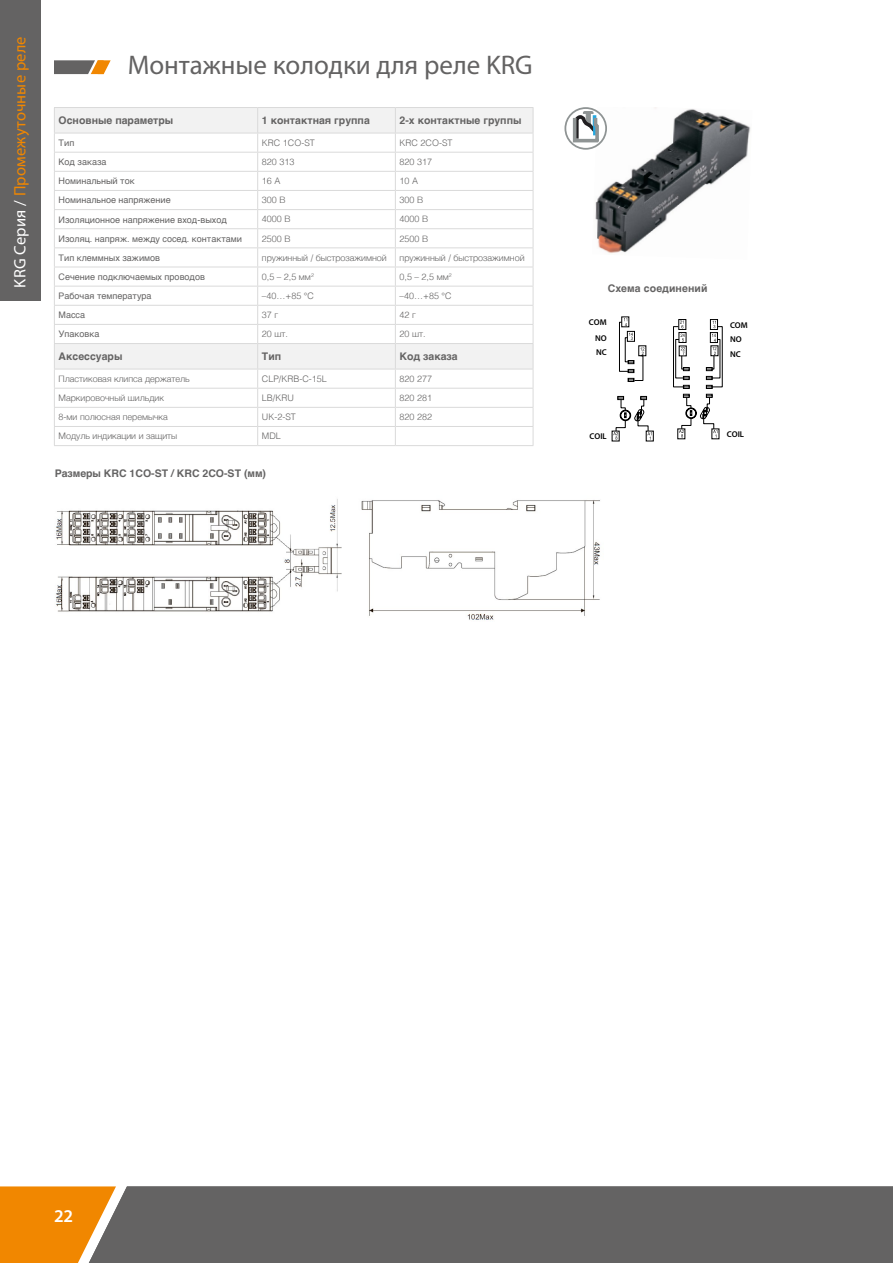
<style>
.page{position:relative;width:893px;height:1263px;background:#fff}
.page>*{position:absolute;margin:0;border:0;box-sizing:border-box;transform-origin:0 0}
.t1{font:27px "Myriad Pro";color:#646363}
.t2{font:600 18px "Myriad Pro";color:#fff}
.t3{font:16.5px "Myriad Pro";letter-spacing:.01em;color:#f18700}
.t4{font:700 10.5px "Helvetica";color:#646363}
.t5{font:300 9px "Helvetica";color:#646363}
.t6{font:9px "Helvetica";color:#646363}
.t7{font:600 8.4px/14.9px "Myriad Pro";color:#000}
.s1{color:#fff}
</style>
<div class="page">
<div style="left:0;top:0;width:40px;height:301px;background:#646363"></div>
<div style="left:0;top:1186px;width:82px;height:77px;background:#f18700"></div>
<div style="left:82px;top:1186px;width:811px;height:77px;background:#646363"></div>
<div style="left:55px;top:108px;width:478px;height:25px;background:#f2f2f2"></div>
<svg style="left:55px;top:134px;width:478px;height:311px"></svg>
<hr style="left:54px;top:209px;width:204px;height:1px;background:#dadada">
<hr style="left:258px;top:209px;width:137px;height:1px;background:#dadada">
<hr style="left:395px;top:209px;width:138px;height:1px;background:#dadada">
<hr style="left:54px;top:228px;width:204px;height:1px;background:#dadada">
<hr style="left:258px;top:228px;width:137px;height:1px;background:#dadada">
<hr style="left:395px;top:228px;width:138px;height:1px;background:#dadada">
<hr style="left:54px;top:247px;width:204px;height:1px;background:#dadada">
<hr style="left:258px;top:247px;width:137px;height:1px;background:#dadada">
<hr style="left:395px;top:247px;width:138px;height:1px;background:#dadada">
<hr style="left:54px;top:267px;width:204px;height:1px;background:#dadada">
<hr style="left:258px;top:267px;width:137px;height:1px;background:#dadada">
<hr style="left:395px;top:267px;width:138px;height:1px;background:#dadada">
<hr style="left:54px;top:286px;width:204px;height:1px;background:#dadada">
<hr style="left:258px;top:286px;width:137px;height:1px;background:#dadada">
<hr style="left:395px;top:286px;width:138px;height:1px;background:#dadada">
<hr style="left:54px;top:305px;width:204px;height:1px;background:#dadada">
<hr style="left:258px;top:305px;width:137px;height:1px;background:#dadada">
<hr style="left:395px;top:305px;width:138px;height:1px;background:#dadada">
<hr style="left:54px;top:324px;width:204px;height:1px;background:#dadada">
<hr style="left:258px;top:324px;width:137px;height:1px;background:#dadada">
<hr style="left:395px;top:324px;width:138px;height:1px;background:#dadada">
<hr style="left:54px;top:343px;width:204px;height:1px;background:#dadada">
<hr style="left:258px;top:343px;width:137px;height:1px;background:#dadada">
<hr style="left:395px;top:343px;width:138px;height:1px;background:#dadada">
<hr style="left:54px;top:369px;width:204px;height:1px;background:#dadada">
<hr style="left:258px;top:369px;width:137px;height:1px;background:#dadada">
<hr style="left:395px;top:369px;width:138px;height:1px;background:#dadada">
<hr style="left:54px;top:388px;width:204px;height:1px;background:#dadada">
<hr style="left:258px;top:388px;width:137px;height:1px;background:#dadada">
<hr style="left:395px;top:388px;width:138px;height:1px;background:#dadada">
<hr style="left:54px;top:407px;width:204px;height:1px;background:#dadada">
<hr style="left:258px;top:407px;width:137px;height:1px;background:#dadada">
<hr style="left:395px;top:407px;width:138px;height:1px;background:#dadada">
<hr style="left:54px;top:426px;width:204px;height:1px;background:#dadada">
<hr style="left:258px;top:426px;width:137px;height:1px;background:#dadada">
<hr style="left:395px;top:426px;width:138px;height:1px;background:#dadada">
<hr style="left:54px;top:445px;width:204px;height:1px;background:#dadada">
<hr style="left:258px;top:445px;width:137px;height:1px;background:#dadada">
<hr style="left:395px;top:445px;width:138px;height:1px;background:#dadada">
<hr style="left:54px;top:107px;width:204px;height:1px;background:#dadada">
<hr style="left:54px;top:133px;width:204px;height:1px;background:#dadada">
<hr style="left:54px;top:152px;width:204px;height:1px;background:#dadada">
<hr style="left:54px;top:171px;width:204px;height:1px;background:#dadada">
<svg style="left:54px;top:108px;width:1px;height:337px"></svg>
<hr style="left:54px;top:190px;width:204px;height:1px;background:#dadada">
<hr style="left:258px;top:107px;width:137px;height:1px;background:#dadada">
<hr style="left:395px;top:107px;width:138px;height:1px;background:#dadada">
<hr style="left:258px;top:133px;width:137px;height:1px;background:#dadada">
<hr style="left:395px;top:133px;width:138px;height:1px;background:#dadada">
<hr style="left:258px;top:152px;width:137px;height:1px;background:#dadada">
<hr style="left:395px;top:152px;width:138px;height:1px;background:#dadada">
<hr style="left:258px;top:171px;width:137px;height:1px;background:#dadada">
<svg style="left:257px;top:108px;width:1px;height:337px"></svg>
<hr style="left:395px;top:171px;width:138px;height:1px;background:#dadada">
<svg style="left:395px;top:108px;width:1px;height:337px"></svg>
<svg style="left:533px;top:108px;width:1px;height:337px"></svg>
<hr style="left:258px;top:190px;width:137px;height:1px;background:#dadada">
<hr style="left:395px;top:190px;width:138px;height:1px;background:#dadada">
<svg style="left:54px;top:60px;width:57px;height:14px"></svg>
<img style="left:56px;top:499px;width:286px;height:113px">
<img style="left:361px;top:500px;width:239px;height:120px">
<img style="left:593px;top:107px;width:158px;height:147px">
<div style="left:679px;top:319px;width:7px;height:11px;border:1px solid #000"></div>
<div style="left:710px;top:319px;width:8px;height:11px;border:1px solid #000"></div>
<svg style="left:673px;top:320px;width:50px;height:117px"></svg>
<svg style="left:613px;top:396px;width:39px;height:44px"></svg>
<div style="left:621px;top:317px;width:8px;height:10px;border:1px solid #000"></div>
<svg style="left:619px;top:318px;width:25px;height:64px"></svg>
<svg style="left:565px;top:108px;width:41px;height:41px"></svg>
<div style="left:564px;top:107px;width:43px;height:43px;border:2px solid #8f9494;border-radius:50%"></div>
<svg style="left:571px;top:111px;width:31px;height:34px"></svg>
<h3 class="t3" style="left:10px;top:287px;width:253px;rotate:-90deg"><span class="s1">KRG Cерия /</span> Промежуточные реле</h3>
<h1 class="t1" style="left:128px;top:49px;width:406px">Монтажные колодки для реле KRG</h1>
<p class="t4" style="left:59px;top:112px;width:116px">Основные параметры</p>
<p class="t4" style="left:262px;top:112px;width:109px">1 контактная группа</p>
<p class="t4" style="left:400px;top:112px;width:123px">2-х контактные группы</p>
<p class="t6" style="left:59px;top:136px;width:17px">Тип</p>
<p class="t5" style="left:262px;top:135px;width:55px">KRC 1CO-ST</p>
<p class="t5" style="left:400px;top:135px;width:55px">KRC 2CO-ST</p>
<p class="t6" style="left:59px;top:155px;width:49px">Код заказа</p>
<p class="t5" style="left:262px;top:154px;width:34px">820 313</p>
<p class="t5" style="left:400px;top:154px;width:34px">820 317</p>
<p class="t6" style="left:59px;top:174px;width:78px">Номинальный ток</p>
<p class="t5" style="left:262px;top:173px;width:20px">16 A</p>
<p class="t5" style="left:400px;top:173px;width:20px">10 A</p>
<p class="t6" style="left:59px;top:193px;width:114px">Номинальное напряжение</p>
<p class="t5" style="left:262px;top:192px;width:25px">300 В</p>
<p class="t5" style="left:400px;top:192px;width:25px">300 В</p>
<p class="t6" style="left:59px;top:212px;width:170px">Изоляционное напряжение вход-выход</p>
<p class="t5" style="left:262px;top:212px;width:30px">4000 В</p>
<p class="t5" style="left:400px;top:212px;width:30px">4000 В</p>
<p class="t6" style="left:59px;top:232px;width:185px">Изоляц. напряж. между сосед. контактами</p>
<p class="t5" style="left:262px;top:231px;width:30px">2500 В</p>
<p class="t5" style="left:400px;top:231px;width:30px">2500 В</p>
<p class="t6" style="left:59px;top:251px;width:103px">Тип клеммных зажимов</p>
<p class="t5" style="left:262px;top:250px;width:126px">пружинный / быстрозажимной</p>
<p class="t5" style="left:400px;top:250px;width:126px">пружинный / быстрозажимной</p>
<p class="t6" style="left:59px;top:270px;width:148px">Сечение подключаемых проводов</p>
<p class="t5" style="left:262px;top:269px;width:53px">0,5 – 2,5 мм<sup>2</sup></p>
<p class="t5" style="left:400px;top:269px;width:53px">0,5 – 2,5 мм<sup>2</sup></p>
<p class="t6" style="left:59px;top:289px;width:94px">Рабочая температура</p>
<p class="t5" style="left:262px;top:288px;width:54px">–40…+85 ℃</p>
<p class="t5" style="left:400px;top:288px;width:54px">–40…+85 ℃</p>
<p class="t6" style="left:59px;top:308px;width:28px">Масса</p>
<p class="t5" style="left:262px;top:307px;width:18px">37 г</p>
<p class="t5" style="left:400px;top:307px;width:18px">42 г</p>
<p class="t6" style="left:59px;top:327px;width:42px">Упаковка</p>
<p class="t5" style="left:262px;top:326px;width:28px">20 шт.</p>
<p class="t5" style="left:400px;top:326px;width:28px">20 шт.</p>
<p class="t4" style="left:59px;top:348px;width:65px">Аксессуары</p>
<p class="t4" style="left:262px;top:348px;width:21px">Тип</p>
<p class="t4" style="left:400px;top:348px;width:60px">Код заказа</p>
<p class="t5" style="left:59px;top:371px;width:133px">Пластиковая клипса держатель</p>
<p class="t5" style="left:262px;top:371px;width:67px">CLP/KRB-C-15L</p>
<p class="t5" style="left:400px;top:371px;width:34px">820 277</p>
<p class="t5" style="left:59px;top:390px;width:107px">Маркировочный шильдик</p>
<p class="t5" style="left:262px;top:390px;width:34px">LB/KRU</p>
<p class="t5" style="left:400px;top:390px;width:34px">820 281</p>
<p class="t5" style="left:59px;top:409px;width:111px">8-ми полюсная перемычка</p>
<p class="t5" style="left:262px;top:409px;width:36px">UK-2-ST</p>
<p class="t5" style="left:400px;top:409px;width:34px">820 282</p>
<p class="t5" style="left:59px;top:428px;width:120px">Модуль индикации и защиты</p>
<p class="t5" style="left:262px;top:428px;width:20px">MDL</p>
<p class="t4" style="left:55px;top:465px;width:213px">Размеры KRC 1CO-ST / KRC 2CO-ST (мм)</p>
<p class="t4" style="left:608px;top:280px;width:101px">Схема соединений</p>
<p class="t7" style="left:589px;top:314px;width:19px">COM</p>
<p class="t7" style="left:595px;top:330px;width:13px">NO<br>NC</p>
<p class="t7" style="left:730px;top:318px;width:19px">COM</p>
<p class="t7" style="left:730px;top:331px;width:13px">NO<br>NC</p>
<p class="t7" style="left:589px;top:428px;width:19px">COIL</p>
<p class="t7" style="left:727px;top:426px;width:19px">COIL</p>
<h2 class="t2" style="left:54px;top:1205px;width:21px">22</h2>
</div>
